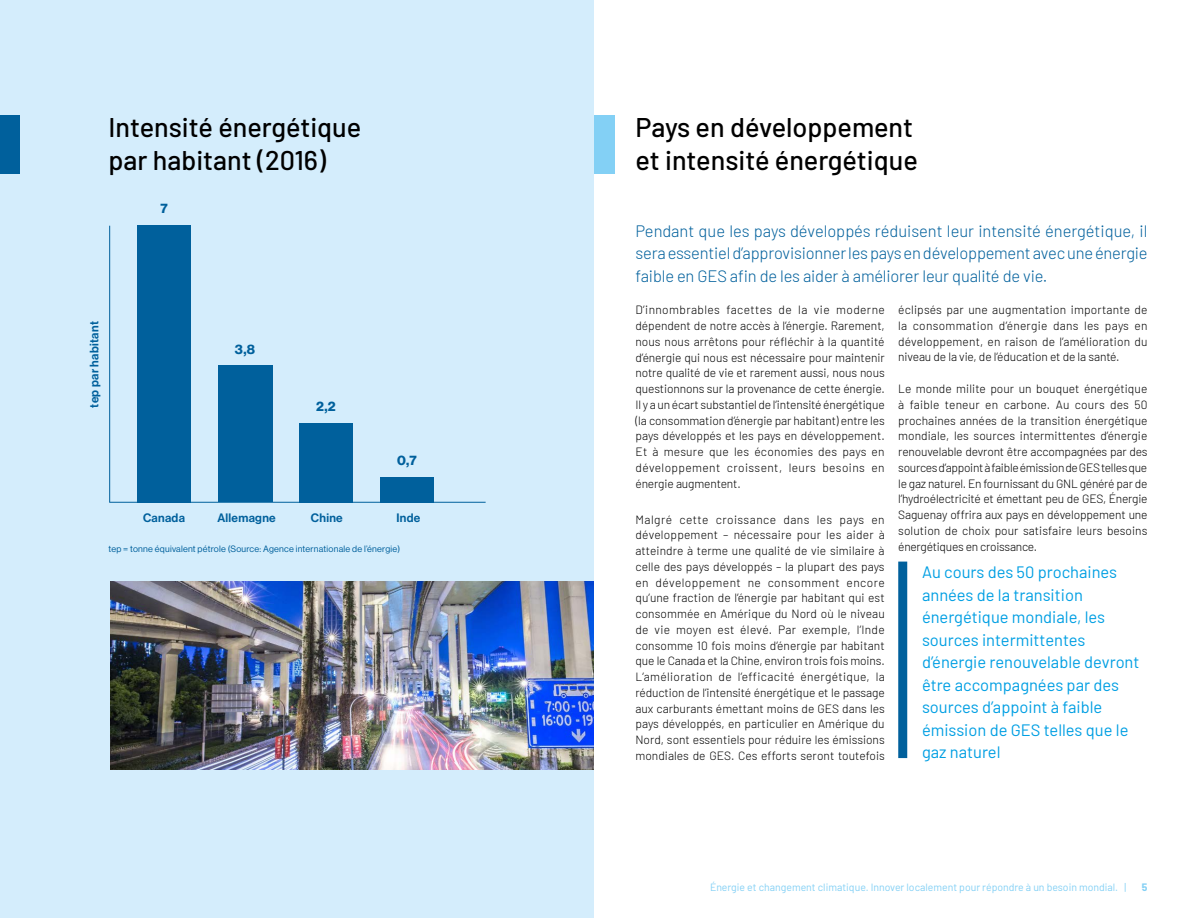
<style>
.page{position:relative;width:1188px;height:918px;background:#fff}
.page>*{position:absolute;margin:0;border:0;box-sizing:border-box;transform-origin:0 0}
.t1{font:500 27px/33px "Barlow";color:#000}
.t2{font:16.5px/22.5px "Barlow";color:#009fe3}
.t3{font:300 16.5px/22.5px "Barlow";letter-spacing:-.01em;color:#00609c;text-align:justify}
.t4{font:13.5px "N Haas Grotesk DS Pro 75 Bd";color:#00609c}
.t5{font:300 12px/15.8px "Barlow";color:#000;text-align:justify}
.t6{font:12px "N Haas Grotesk DS Pro 65 Md";letter-spacing:.025em;color:#00609c}
.t7{font:10.5px "Barlow";color:#83d0f5}
.t8{font:700 10.5px "Barlow";color:#83d0f5}
.t9{font:9px "N Haas Grotesk DS Pro 55 Rg";letter-spacing:.025em;color:#00609c}
</style>
<div class="page">
<div style="left:0;top:0;width:594px;height:918px;background:#d4edfc"></div>
<div style="left:594px;top:116px;width:21px;height:58px;background:#83d0f5"></div>
<div style="left:0;top:115px;width:20px;height:59px;background:#00609c"></div>
<div style="left:137px;top:225px;width:54px;height:277px;background:#00609c"></div>
<div style="left:218px;top:365px;width:54px;height:137px;background:#00609c"></div>
<div style="left:299px;top:423px;width:54px;height:79px;background:#00609c"></div>
<div style="left:380px;top:477px;width:54px;height:25px;background:#00609c"></div>
<hr style="left:109px;top:226px;width:1px;height:276px;background:#00609c">
<hr style="left:109px;top:502px;width:377px;height:1px;background:#00609c">
<img style="left:110px;top:581px;width:484px;height:189px">
<div style="left:898px;top:562px;width:9px;height:196px;background:#00609c"></div>
<h1 class="t1" style="left:108px;top:109px;width:254px">Intensité énergétique par habitant (2016)</h1>
<p class="t4" style="left:160px;top:200px;width:9px">7</p>
<p class="t6" style="left:87px;top:408px;width:88px;rotate:-90deg">tep par habitant</p>
<p class="t4" style="left:235px;top:341px;width:22px">3,8</p>
<p class="t4" style="left:316px;top:398px;width:21px">2,2</p>
<p class="t4" style="left:397px;top:452px;width:21px">0,7</p>
<p class="t6" style="left:143px;top:511px;width:43px">Canada</p>
<p class="t6" style="left:217px;top:511px;width:60px">Allemagne</p>
<p class="t6" style="left:311px;top:511px;width:33px">Chine</p>
<p class="t6" style="left:397px;top:511px;width:25px">Inde</p>
<p class="t9" style="left:108px;top:544px;width:293px">tep = tonne équivalent pétrole (Source: Agence internationale de l’énergie)</p>
<h1 class="t1" style="left:636px;top:109px;width:284px">Pays en développement et intensité énergétique</h1>
<h2 class="t3" style="left:636px;top:218px;width:514px">Pendant que les pays développés réduisent leur intensité énergétique, il sera essentiel d’approvisionner les pays en développement avec une énergie faible en GES afin de les aider à améliorer leur qualité de vie.</h2>
<p class="t5" style="left:636px;top:301px;width:251px">D’innombrables facettes de la vie moderne dépendent de notre accès à l’énergie. Rarement, nous nous arrêtons pour réfléchir à la quantité d’énergie qui nous est nécessaire pour maintenir notre qualité de vie et rarement aussi, nous nous questionnons sur la provenance de cette énergie.<br>Il y a un écart substantiel de l’intensité énergétique (la consommation d’énergie par habitant) entre les pays développés et les pays en développement.<br>Et à mesure que les économies des pays en développement croissent, leurs besoins en énergie augmentent.</p>
<p class="t5" style="left:636px;top:510px;width:251px">Malgré cette croissance dans les pays en développement – nécessaire pour les aider à atteindre à terme une qualité de vie similaire à celle des pays développés – la plupart des pays en développement ne consomment encore qu’une fraction de l’énergie par habitant qui est consommée en Amérique du Nord où le niveau de vie moyen est élevé. Par exemple, l’Inde consomme 10 fois moins d’énergie par habitant que le Canada et la Chine, environ trois fois moins.<br>L’amélioration de l’efficacité énergétique, la réduction de l’intensité énergétique et le passage aux carburants émettant moins de GES dans les pays développés, en particulier en Amérique du Nord, sont essentiels pour réduire les émissions mondiales de GES. Ces efforts seront toutefois</p>
<p class="t5" style="left:898px;top:301px;width:251px">éclipsés par une augmentation importante de la consommation d’énergie dans les pays en développement, en raison de l’amélioration du niveau de la vie, de l’éducation et de la santé.</p>
<p class="t5" style="left:898px;top:380px;width:251px">Le monde milite pour un bouquet énergétique à faible teneur en carbone. Au cours des 50 prochaines années de la transition énergétique mondiale, les sources intermittentes d’énergie renouvelable devront être accompagnées par des sources d’appoint à faible émission de GES telles que le gaz naturel. En fournissant du GNL généré par de l’hydroélectricité et émettant peu de GES, Énergie Saguenay offrira aux pays en développement une solution de choix pour satisfaire leurs besoins énergétiques en croissance.</p>
<h2 class="t2" style="left:922px;top:560px;width:219px">Au cours des 50 prochaines années de la transition énergétique mondiale, les sources intermittentes d’énergie renouvelable devront être accompagnées par des sources d’appoint à faible émission de GES telles que le gaz naturel</h2>
<p class="t7" style="left:710px;top:880px;width:418px">Énergie et changement climatique. Innover localement pour répondre à un besoin mondial. |</p>
<p class="t8" style="left:1142px;top:879px;width:7px">5</p>
</div>
